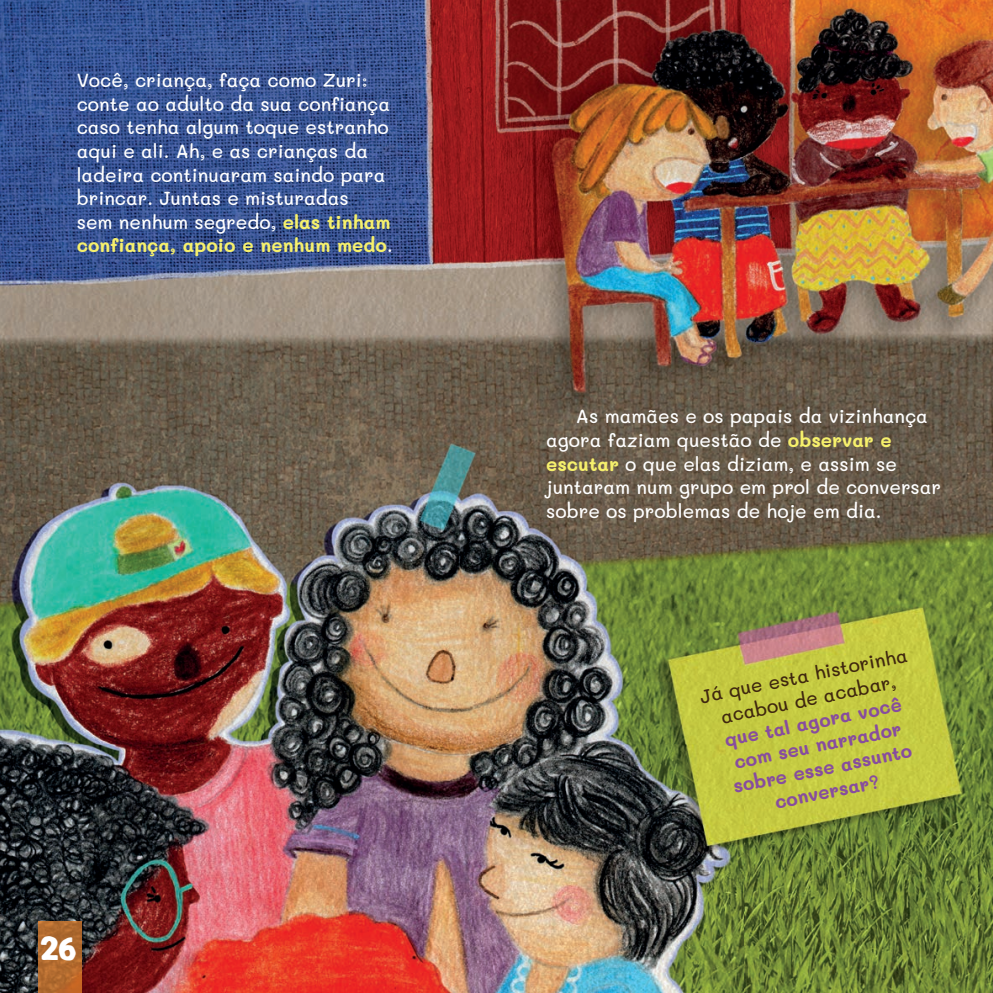
<style>
.page{position:relative;width:993px;height:993px;background:#fff}
.page>*{position:absolute;margin:0;border:0;box-sizing:border-box;transform-origin:0 0}
.t1{font:700 31.5px "Ramona";color:#fff}
.t2{font:500 18.9px/23.6px "Mali";color:#fff}
.t3{font:700 18.9px/23.6px "Mali";color:#874d9e;text-align:center}
.t4{font:500 18.9px/23.4px "Mali";color:#3f270f;text-align:center}
.s1{font-weight:700;color:#f6f06c}
</style>
<div class="page">
<img style="left:0;top:0;width:993px;height:992px">
<img style="left:39px;top:921px;width:43px;height:71px">
<p class="t2" style="left:77px;top:69px;width:317px">Você, criança, faça como Zuri: conte ao adulto da sua confiança caso tenha algum toque estranho aqui e ali. Ah, e as crianças da ladeira continuaram saindo para brincar. Juntas e misturadas<br>sem nenhum segredo, <span class="s1">elas tinham confiança, apoio e nenhum medo</span>.</p>
<h1 class="t1" style="left:41px;top:927px;width:37px">26</h1>
<p class="t2" style="left:546px;top:405px;width:396px;text-indent:30px">As mamães e os papais da vizinhança agora faziam questão de <span class="s1">observar e escutar</span> o que elas diziam, e assim se juntaram num grupo em prol de conversar sobre os problemas de hoje em dia.</p>
<p class="t4" style="left:697px;top:686px;width:213px;rotate:-12deg">Já que esta historinha acabou de acabar,</p>
<p class="t3" style="left:721px;top:729px;width:183px;rotate:-12deg">que tal agora você com seu narrador sobre esse assunto conversar?</p>
</div>
